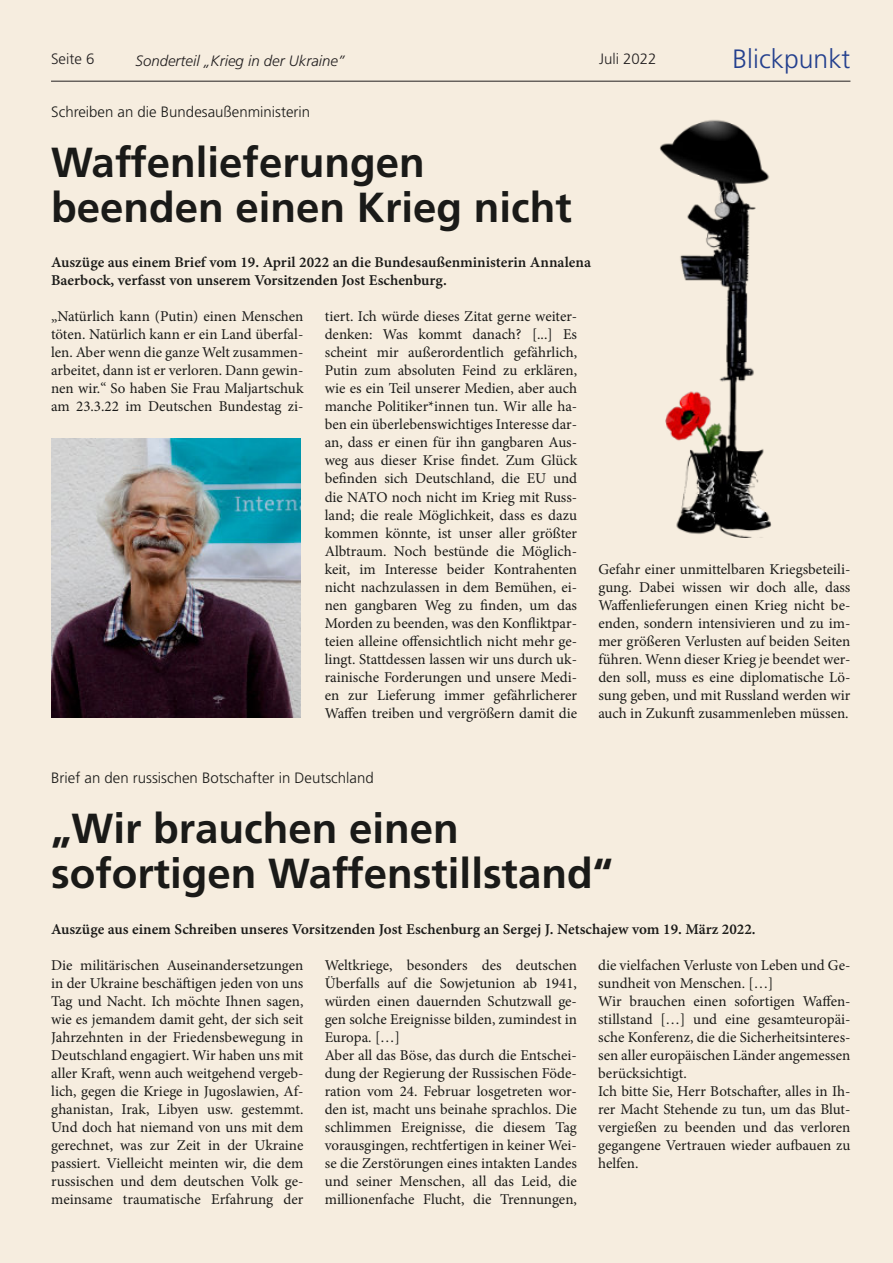
<style>
.page{position:relative;width:893px;height:1263px;background:#f6eddf}
.page>*{position:absolute;margin:0;border:0;box-sizing:border-box;transform-origin:0 0}
.t1{font:700 42px/45px "Frutiger LT Std";color:#1a1a18}
.t2{font:300 26.55px "Frutiger LT Std";color:#24408e}
.t3{font:15px/18px "Minion Pro";color:#1a1a18;text-align:justify}
.t4{font:15px/18px "Minion Pro Semibold Capt";color:#1a1a18}
.t5{font:300 15px "Frutiger LT Std";color:#1a1a18}
.t6{font:italic 300 15px "Frutiger LT Std";color:#221f20}
.t7{font:300 15px "Frutiger LT Std";color:#221f20}
</style>
<div class="page">
<hr style="left:51px;top:81px;width:799px;height:1px;background:#221f20">
<img style="left:659px;top:120px;width:113px;height:417px">
<img style="left:51px;top:439px;width:249px;height:278px">
<p class="t7" style="left:51px;top:52px;width:45px">Seite 6</p>
<p class="t7" style="left:599px;top:52px;width:59px">Juli 2022</p>
<p class="t6" style="left:136px;top:55px;width:211px">Sonderteil „Krieg in der Ukraine”</p>
<p class="t5" style="left:51px;top:105px;width:260px">Schreiben an die Bundesaußenministerin</p>
<h1 class="t1" style="left:51px;top:144px;width:522px">Waffenlieferungen beenden einen Krieg nicht</h1>
<p class="t4" style="left:51px;top:255px;width:541px">Auszüge aus einem Brief vom 19. April 2022 an die Bundesaußenministerin Annalena<br>Baerbock, verfasst von unserem Vorsitzenden Jost Eschenburg.</p>
<h2 class="t2" style="left:733px;top:48px;width:119px">Blickpunkt</h2>
<p class="t3" style="left:51px;top:309px;width:254px">„Natürlich kann (Putin) einen Menschen töten. Natürlich kann er ein Land überfal‐ len. Aber wenn die ganze Welt zusammen‐ arbeitet, dann ist er verloren. Dann gewin‐ nen wir.“ So haben Sie Frau Maljartschuk am 23.3.22 im Deutschen Bundestag zi‐</p>
<p class="t3" style="left:325px;top:309px;width:254px">tiert. Ich würde dieses Zitat gerne weiter‐ denken: Was kommt danach? [...] Es scheint mir außerordentlich gefährlich, Putin zum absoluten Feind zu erklären, wie es ein Teil unserer Medien, aber auch manche Politiker*innen tun. Wir alle ha‐ ben ein überlebenswichtiges Interesse dar‐ an, dass er einen für ihn gangbaren Aus‐ weg aus dieser Krise findet. Zum Glück befinden sich Deutschland, die EU und die NATO noch nicht im Krieg mit Russ‐ land; die reale Möglichkeit, dass es dazu kommen könnte, ist unser aller größter Albtraum. Noch bestünde die Möglich‐ keit, im Interesse beider Kontrahenten nicht nachzulassen in dem Bemühen, ei‐ nen gangbaren Weg zu finden, um das Morden zu beenden, was den Konfliktpar‐ teien alleine offensichtlich nicht mehr ge‐ lingt. Stattdessen lassen wir uns durch uk‐ rainische Forderungen und unsere Medi‐ en zur Lieferung immer gefährlicherer Waffen treiben und vergrößern damit die</p>
<p class="t3" style="left:598px;top:561px;width:254px">Gefahr einer unmittelbaren Kriegsbeteili‐ gung. Dabei wissen wir doch alle, dass Waffenlieferungen einen Krieg nicht be‐ enden, sondern intensivieren und zu im‐ mer größeren Verlusten auf beiden Seiten führen. Wenn dieser Krieg je beendet wer‐ den soll, muss es eine diplomatische Lö‐ sung geben, und mit Russland werden wir auch in Zukunft zusammenleben müssen.</p>
<p class="t5" style="left:51px;top:771px;width:324px">Brief an den russischen Botschafter in Deutschland</p>
<h1 class="t1" style="left:51px;top:810px;width:563px">„Wir brauchen einen sofortigen Waffenstillstand“</h1>
<p class="t4" style="left:51px;top:921px;width:706px">Auszüge aus einem Schreiben unseres Vorsitzenden Jost Eschenburg an Sergej J. Netschajew vom 19. März 2022.</p>
<p class="t3" style="left:51px;top:957px;width:254px">Die militärischen Auseinandersetzungen in der Ukraine beschäftigen jeden von uns Tag und Nacht. Ich möchte Ihnen sagen, wie es jemandem damit geht, der sich seit Jahrzehnten in der Friedensbewegung in Deutschland engagiert. Wir haben uns mit aller Kraft, wenn auch weitgehend vergeb‐ lich, gegen die Kriege in Jugoslawien, Af‐ ghanistan, Irak, Libyen usw. gestemmt.<br>Und doch hat niemand von uns mit dem gerechnet, was zur Zeit in der Ukraine passiert. Vielleicht meinten wir, die dem russischen und dem deutschen Volk ge‐ meinsame traumatische Erfahrung der</p>
<p class="t3" style="left:325px;top:957px;width:254px;text-align:left">Weltkriege, besonders des deutschen Überfalls auf die Sowjetunion ab 1941, würden einen dauernden Schutzwall ge‐ gen solche Ereignisse bilden, zumindest in Europa. […]<br>Aber all das Böse, das durch die Entschei‐ dung der Regierung der Russischen Föde‐ ration vom 24. Februar losgetreten wor‐ den ist, macht uns beinahe sprachlos. Die schlimmen Ereignisse, die diesem Tag vorausgingen, rechtfertigen in keiner Wei‐ se die Zerstörungen eines intakten Landes und seiner Menschen, all das Leid, die millionenfache Flucht, die Trennungen,</p>
<p class="t3" style="left:598px;top:957px;width:254px;text-align:left">die vielfachen Verluste von Leben und Ge‐ sundheit von Menschen. […]<br>Wir brauchen einen sofortigen Waffen‐ stillstand […] und eine gesamteuropäi‐ sche Konferenz, die die Sicherheitsinteres‐ sen aller europäischen Länder angemessen berücksichtigt.<br>Ich bitte Sie, Herr Botschafter, alles in Ih‐ rer Macht Stehende zu tun, um das Blut‐ vergießen zu beenden und das verloren gegangene Vertrauen wieder aufbauen zu helfen.</p>
</div>
